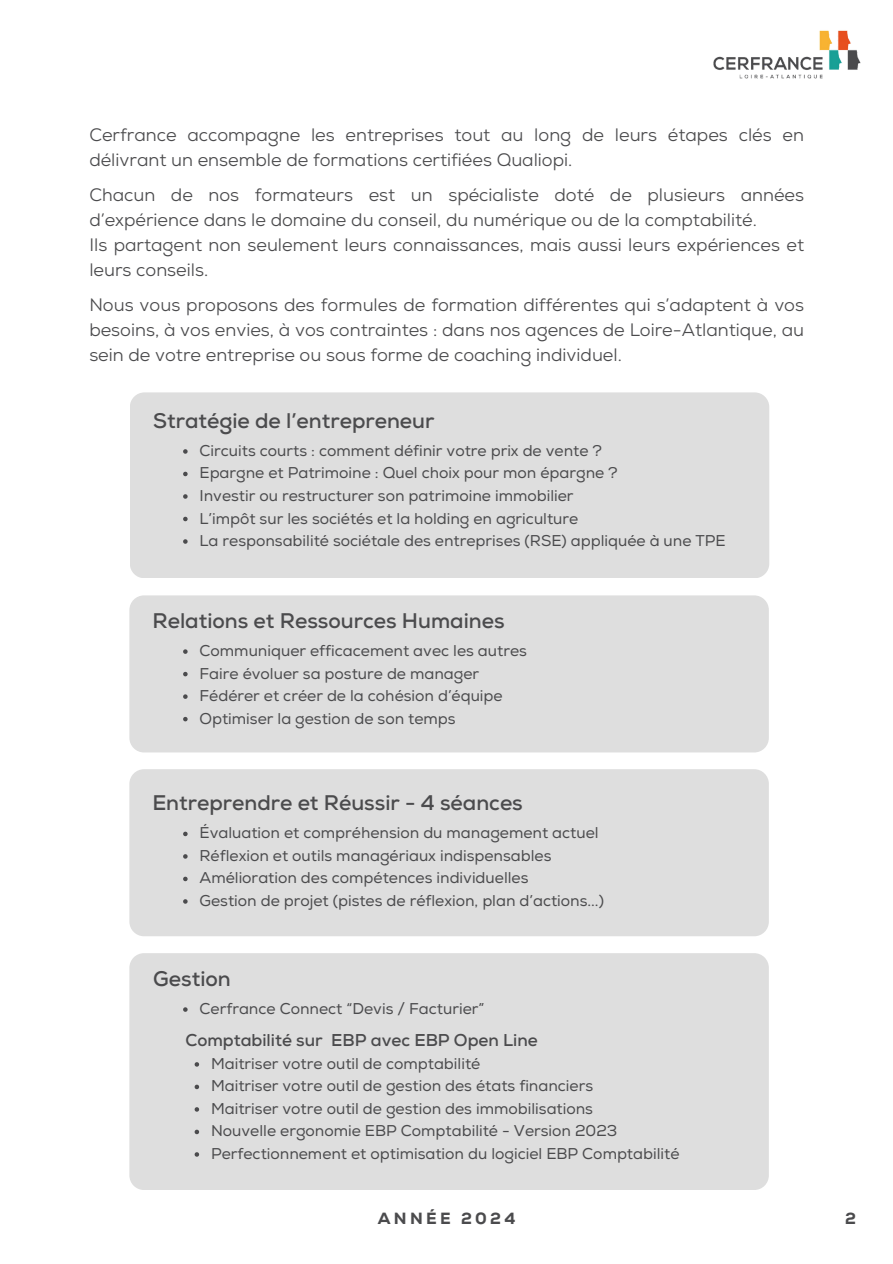
<style>
.page{position:relative;width:893px;height:1264px;background:#fff}
.page>*{position:absolute;margin:0;border:0;box-sizing:border-box;transform-origin:0 0}
.t1{font:700 21.15px "Nexa";color:#4b4b4d}
.t2{font:18px/25px "Nexa";color:#4b4b4d}
.t3{font:700 17.1px "Nexa";color:#4b4b4d}
.t4{font:800 16.2px "Nexa";letter-spacing:.2em;color:#4b4b4d}
.t5{font:15.6px "Nexa";color:#4b4b4d}
</style>
<div class="page">
<div style="left:130px;top:392px;width:639px;height:186px;background:#dedede;border-radius:15px"></div>
<div style="left:129px;top:595px;width:639px;height:157px;background:#dedede;border-radius:15px"></div>
<div style="left:129px;top:769px;width:639px;height:167px;background:#dedede;border-radius:15px"></div>
<div style="left:129px;top:953px;width:639px;height:236px;background:#dedede"></div>
<svg style="left:183px;top:449px;width:5px;height:5px"></svg>
<svg style="left:183px;top:472px;width:5px;height:4px"></svg>
<svg style="left:183px;top:494px;width:5px;height:5px"></svg>
<svg style="left:183px;top:517px;width:5px;height:4px"></svg>
<svg style="left:183px;top:539px;width:5px;height:5px"></svg>
<svg style="left:183px;top:649px;width:5px;height:5px"></svg>
<svg style="left:183px;top:672px;width:5px;height:4px"></svg>
<svg style="left:183px;top:694px;width:5px;height:5px"></svg>
<svg style="left:183px;top:717px;width:5px;height:4px"></svg>
<svg style="left:183px;top:831px;width:5px;height:5px"></svg>
<svg style="left:183px;top:854px;width:5px;height:4px"></svg>
<svg style="left:183px;top:876px;width:5px;height:5px"></svg>
<svg style="left:183px;top:899px;width:5px;height:4px"></svg>
<svg style="left:195px;top:1062px;width:4px;height:4px"></svg>
<svg style="left:195px;top:1084px;width:4px;height:5px"></svg>
<svg style="left:195px;top:1107px;width:4px;height:4px"></svg>
<svg style="left:195px;top:1129px;width:4px;height:5px"></svg>
<svg style="left:195px;top:1152px;width:4px;height:4px"></svg>
<svg style="left:183px;top:1007px;width:5px;height:4px"></svg>
<img style="left:713px;top:30px;width:148px;height:49px">
<p class="t2" style="left:89px;top:122px;width:716px">Cerfrance accompagne les entreprises tout au long de leurs étapes clés en délivrant un ensemble de formations certifiées Qualiopi.</p>
<p class="t2" style="left:89px;top:182px;width:716px">Chacun de nos formateurs est un spécialiste doté de plusieurs années d’expérience dans le domaine du conseil, du numérique ou de la comptabilité.</p>
<p class="t2" style="left:89px;top:232px;width:716px">Ils partagent non seulement leurs connaissances, mais aussi leurs expériences et leurs conseils.</p>
<p class="t2" style="left:89px;top:292px;width:716px;text-align:justify">Nous vous proposons des formules de formation différentes qui s’adaptent à vos besoins, à vos envies, à vos contraintes : dans nos agences de Loire-Atlantique, au sein de votre entreprise ou sous forme de coaching individuel.</p>
<p class="t1" style="left:153px;top:408px;width:283px">Stratégie de l’entrepreneur</p>
<p class="t5" style="left:199px;top:441px;width:404px">Circuits courts : comment définir votre prix de vente ?</p>
<p class="t5" style="left:199px;top:464px;width:420px">Epargne et Patrimoine : Quel choix pour mon épargne ?</p>
<p class="t5" style="left:199px;top:486px;width:375px">Investir ou restructurer son patrimoine immobilier</p>
<p class="t5" style="left:199px;top:509px;width:380px">L’impôt sur les sociétés et la holding en agriculture</p>
<p class="t5" style="left:199px;top:531px;width:527px">La responsabilité sociétale des entreprises (RSE) appliquée à une TPE</p>
<p class="t1" style="left:152px;top:608px;width:353px">Relations et Ressources Humaines</p>
<p class="t5" style="left:199px;top:641px;width:329px">Communiquer efficacement avec les autres</p>
<p class="t5" style="left:199px;top:664px;width:281px">Faire évoluer sa posture de manager</p>
<p class="t5" style="left:199px;top:686px;width:305px">Fédérer et créer de la cohésion d’équipe</p>
<p class="t5" style="left:199px;top:709px;width:257px">Optimiser la gestion de son temps</p>
<p class="t1" style="left:152px;top:790px;width:372px">Entreprendre et Réussir - 4 séances</p>
<p class="t5" style="left:199px;top:823px;width:400px">Évaluation et compréhension du management actuel</p>
<p class="t5" style="left:199px;top:846px;width:353px">Réflexion et outils managériaux indispensables</p>
<p class="t5" style="left:199px;top:868px;width:330px">Amélioration des compétences individuelles</p>
<p class="t5" style="left:199px;top:891px;width:406px">Gestion de projet (pistes de réflexion, plan d’actions...)</p>
<p class="t1" style="left:153px;top:966px;width:79px">Gestion</p>
<p class="t5" style="left:199px;top:999px;width:286px">Cerfrance Connect “Devis / Facturier”</p>
<p class="t3" style="left:185px;top:1029px;width:354px">Comptabilité sur EBP avec EBP Open Line</p>
<p class="t5" style="left:211px;top:1054px;width:271px">Maitriser votre outil de comptabilité</p>
<p class="t5" style="left:211px;top:1076px;width:383px">Maitriser votre outil de gestion des états financiers</p>
<p class="t5" style="left:211px;top:1099px;width:383px">Maitriser votre outil de gestion des immobilisations</p>
<p class="t5" style="left:211px;top:1121px;width:408px">Nouvelle ergonomie EBP Comptabilité - Version 2023</p>
<p class="t5" style="left:211px;top:1144px;width:470px">Perfectionnement et optimisation du logiciel EBP Comptabilité</p>
<p class="t4" style="left:378px;top:1207px;width:139px">ANNÉE 2024</p>
<p class="t4" style="left:845px;top:1207px;width:12px">2</p>
</div>
